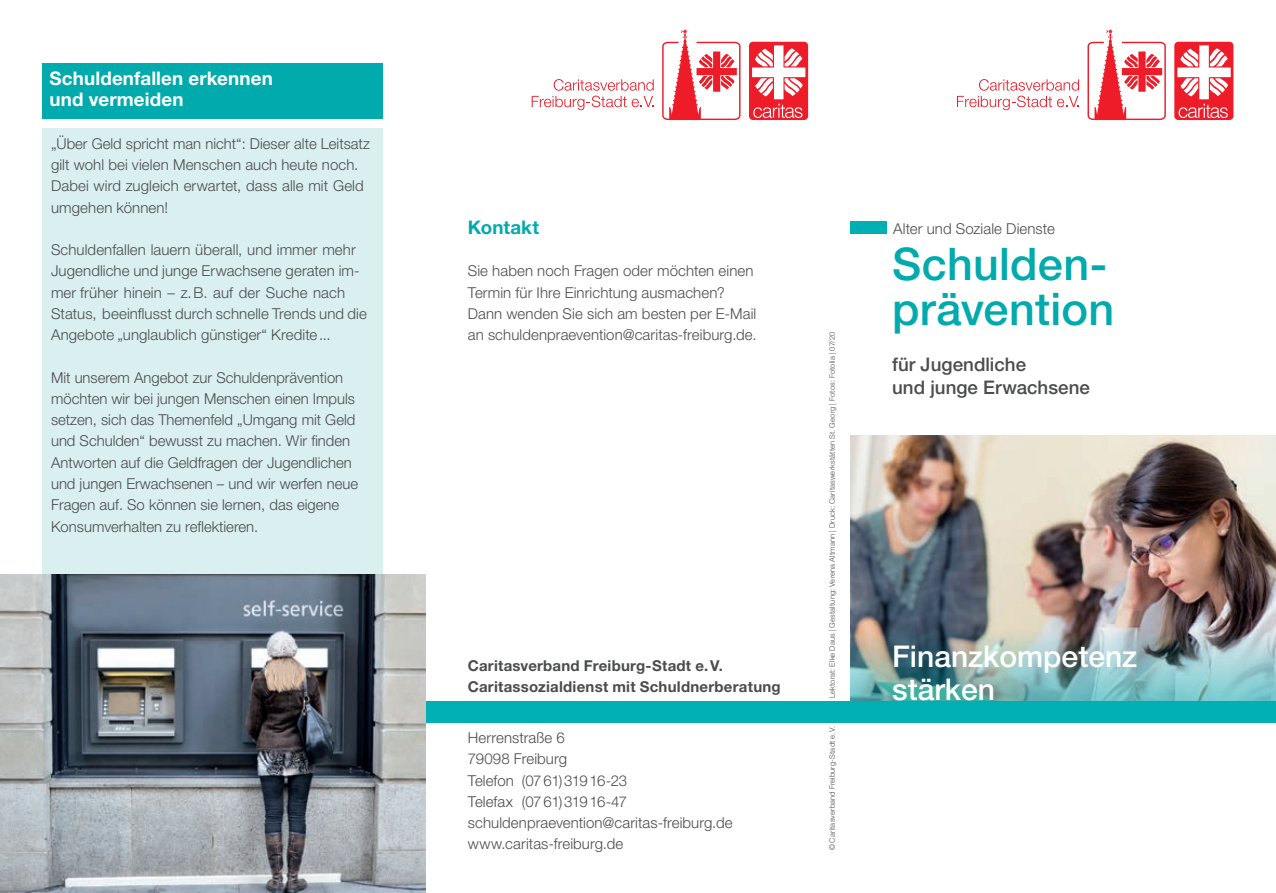
<style>
.page{position:relative;width:1276px;height:893px;background:#fff}
.page>*{position:absolute;margin:0;border:0;box-sizing:border-box;transform-origin:0 0}
.t1{font:500 45px/45px "Helvetica Neue LT Pro";letter-spacing:.005em;color:#00aaad}
.t2{font:500 30px/33px "Helvetica Neue LT Pro";color:#fff}
.t3{font:700 18.75px/21.3px "Helvetica Neue LT Pro";letter-spacing:.01em;color:#fff}
.t4{font:500 18.75px/22.5px "Helvetica Neue LT Pro";color:#4b4c4d}
.t5{font:700 18.75px "Helvetica Neue LT Pro";letter-spacing:.005em;color:#00aaad}
.t6{font:300 15px/21.3px "Helvetica Neue LT Pro";letter-spacing:.005em;color:#4b4c4d}
.t7{font:700 15px/21.3px "Helvetica Neue LT Pro";letter-spacing:.015em;color:#4b4c4d}
.t8{font:300 7.5px "Helvetica Neue LT Pro";letter-spacing:.02em;color:#4b4c4d}
</style>
<div class="page">
<div style="left:425px;top:702px;width:425px;height:21px;background:#00afb3"></div>
<img style="left:850px;top:436px;width:426px;height:192px">
<svg style="left:749px;top:42px;width:59px;height:78px"></svg>
<svg style="left:531px;top:79px;width:123px;height:31px"></svg>
<svg style="left:662px;top:29px;width:78px;height:91px"></svg>
<svg style="left:1174px;top:42px;width:59px;height:78px"></svg>
<svg style="left:957px;top:79px;width:122px;height:31px"></svg>
<svg style="left:1087px;top:29px;width:78px;height:91px"></svg>
<img style="left:850px;top:628px;width:426px;height:74px">
<div style="left:850px;top:221px;width:37px;height:13px;background:#00afb3"></div>
<div style="left:850px;top:702px;width:426px;height:21px;background:#00afb3"></div>
<div style="left:43px;top:64px;width:340px;height:55px;background:#00aaad"></div>
<div style="left:43px;top:128px;width:340px;height:722px;background:#d6eeef"></div>
<img style="left:0;top:574px;width:425px;height:319px">
<p class="t3" style="left:50px;top:67px;width:225px">Schuldenfallen erkennen und vermeiden</p>
<p class="t6" style="left:51px;top:133px;width:320px">„Über Geld spricht man nicht“: Dieser alte Leitsatz gilt wohl bei vielen Menschen auch heute noch.<br>Dabei wird zugleich erwartet, dass alle mit Geld umgehen können!</p>
<p class="t6" style="left:51px;top:239px;width:317px">Schuldenfallen lauern überall, und immer mehr Jugendliche und junge Erwachsene geraten im&shy;mer früher hinein – z.B. auf der Suche nach Status, beeinflusst durch schnelle Trends und die Angebote „unglaublich günstiger“ Kredite...</p>
<p class="t6" style="left:51px;top:366px;width:308px">Mit unserem Angebot zur Schuldenprävention möchten wir bei jungen Menschen einen Impuls setzen, sich das Themenfeld „Umgang mit Geld und Schulden“ bewusst zu machen. Wir finden Antworten auf die Geldfragen der Jugendlichen und jungen Erwachsenen – und wir werfen neue Fragen auf. So können sie lernen, das eigene Konsumverhalten zu reflektieren.</p>
<p class="t5" style="left:468px;top:216px;width:73px">Kontakt</p>
<p class="t6" style="left:468px;top:260px;width:290px">Sie haben noch Fragen oder möchten einen Termin für Ihre Einrichtung ausmachen?<br>Dann wenden Sie sich am besten per E-Mail an schuldenpraevention@caritas-freiburg.de.</p>
<p class="t7" style="left:468px;top:655px;width:314px">Caritasverband Freiburg-Stadt e.V.<br>Caritassozialdienst mit Schuldnerberatung</p>
<p class="t6" style="left:468px;top:727px;width:266px">Herrenstraße 6<br>79098 Freiburg<br>Telefon (0761)31916-23<br>Telefax (0761)31916-47 schuldenpraevention@caritas-freiburg.de www.caritas-freiburg.de</p>
<p class="t8" style="left:827px;top:698px;width:368px;rotate:-90deg">Lektorat: Elke Daus | Gestaltung: Verena Altmann | Druck: Caritaswerkstätten St. Georg | Fotos: Fotolia | 07/20</p>
<p class="t8" style="left:827px;top:850px;width:126px;rotate:-90deg">© Caritasverband Freiburg-Stadt e.V.</p>
<p class="t6" style="left:893px;top:218px;width:163px">Alter und Soziale Dienste</p>
<h1 class="t1" style="left:892px;top:241px;width:224px">Schulden&shy;prävention</h1>
<p class="t4" style="left:892px;top:353px;width:199px">für Jugendliche<br>und junge Erwachsene</p>
<h2 class="t2" style="left:892px;top:639px;width:247px">Finanzkompetenz stärken</h2>
</div>
